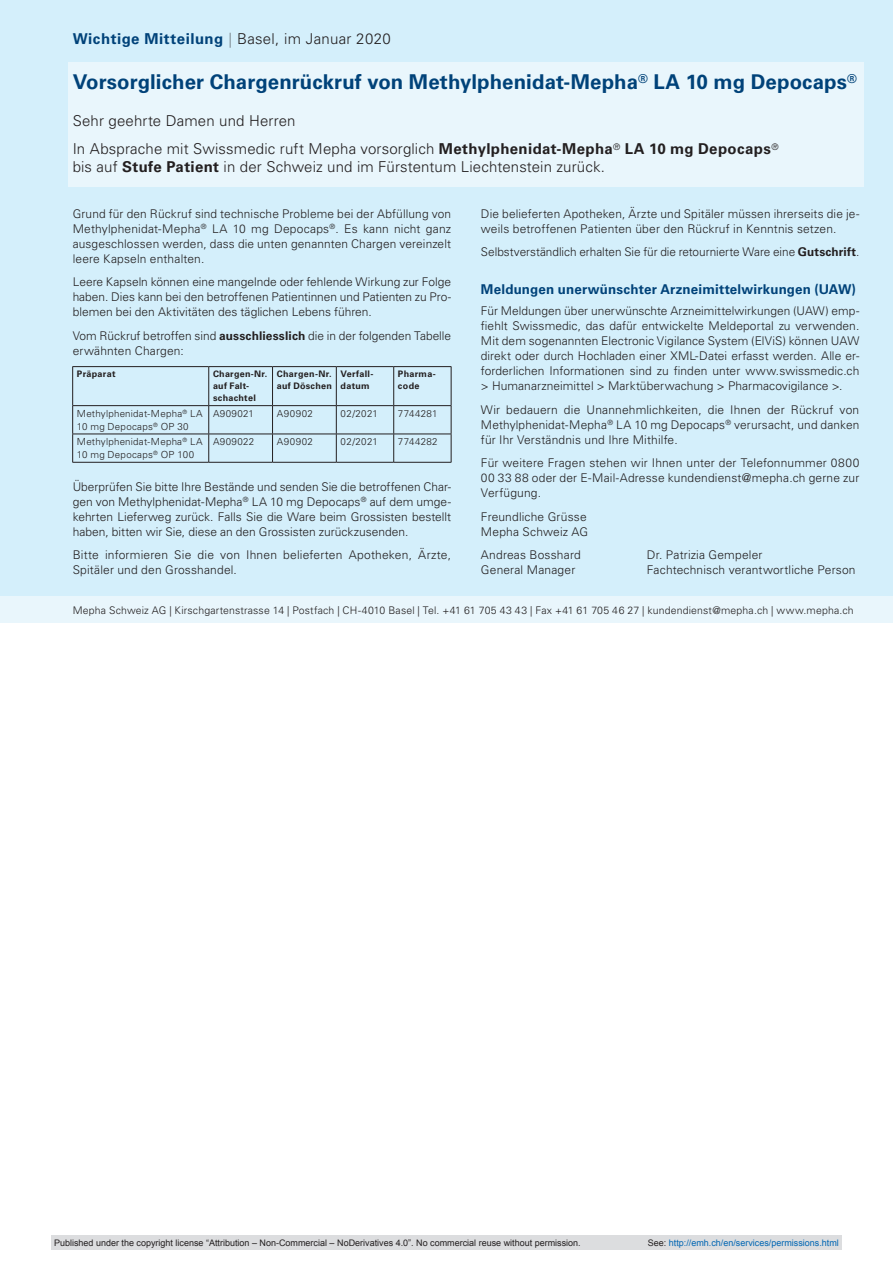
<style>
.page{position:relative;width:893px;height:1263px;background:#fff}
.page>*{position:absolute;margin:0;border:0;box-sizing:border-box;transform-origin:0 0}
.t1{font:700 20.4px "Univers LT Std";letter-spacing:.005em;color:#004279}
.t2{font:300 15px/28.7px "Univers LT Std";letter-spacing:.01em;color:#231f20}
.t3{font:300 15px "Univers LT Std";letter-spacing:.01em;color:#231f20;scale:.5 1}
.t4{font:700 13.5px "Univers LT Std";letter-spacing:.01em;color:#004279}
.t5{font:300 12px/15px "Univers LT Std";letter-spacing:.01em;color:#231f20;text-align:justify}
.t6{font:300 10.5px "Univers LT Std";letter-spacing:.015em;color:#231f20}
.t7{font:300 9.75px/12.8px "Univers LT Std";letter-spacing:.03em;color:#231f20}
.t8{font:9px "Arial";color:#231f20}
.t9{font:700 9px/12px "Univers LT Std";letter-spacing:.035em;color:#231f20}
.t10{font:9px "Arial";color:#0166b3}
.s1{font-weight:700;color:#004279}
.s2{font-weight:700}
.s3{color:#231f20}
</style>
<div class="page">
<div style="left:0;top:0;width:893px;height:623px;background:#d4effb"></div>
<div style="left:0;top:596px;width:893px;height:27px;background:#e9f6fc"></div>
<div style="left:68px;top:62px;width:796px;height:125px;background:#e9f6fc"></div>
<hr style="left:72px;top:366px;width:137px;height:1px;background:#231f20">
<hr style="left:72px;top:367px;width:1px;height:38px;background:#231f20">
<hr style="left:209px;top:366px;width:64px;height:1px;background:#231f20">
<hr style="left:208px;top:367px;width:1px;height:38px;background:#231f20">
<hr style="left:273px;top:366px;width:63px;height:1px;background:#231f20">
<hr style="left:272px;top:367px;width:1px;height:38px;background:#231f20">
<hr style="left:336px;top:366px;width:58px;height:1px;background:#231f20">
<hr style="left:336px;top:367px;width:1px;height:38px;background:#231f20">
<hr style="left:394px;top:366px;width:57px;height:1px;background:#231f20">
<hr style="left:393px;top:367px;width:1px;height:38px;background:#231f20">
<hr style="left:451px;top:367px;width:1px;height:38px;background:#231f20">
<hr style="left:72px;top:405px;width:137px;height:1px;background:#231f20">
<hr style="left:209px;top:405px;width:64px;height:1px;background:#231f20">
<hr style="left:273px;top:405px;width:63px;height:1px;background:#231f20">
<hr style="left:336px;top:405px;width:58px;height:1px;background:#231f20">
<hr style="left:394px;top:405px;width:57px;height:1px;background:#231f20">
<hr style="left:72px;top:434px;width:137px;height:1px;background:#231f20">
<svg style="left:72px;top:406px;width:1px;height:56px"></svg>
<hr style="left:209px;top:434px;width:64px;height:1px;background:#231f20">
<svg style="left:208px;top:406px;width:1px;height:56px"></svg>
<hr style="left:273px;top:434px;width:63px;height:1px;background:#231f20">
<svg style="left:272px;top:406px;width:1px;height:56px"></svg>
<hr style="left:336px;top:434px;width:58px;height:1px;background:#231f20">
<svg style="left:336px;top:406px;width:1px;height:56px"></svg>
<hr style="left:394px;top:434px;width:57px;height:1px;background:#231f20">
<svg style="left:393px;top:406px;width:1px;height:56px"></svg>
<svg style="left:451px;top:406px;width:1px;height:56px"></svg>
<hr style="left:72px;top:462px;width:137px;height:1px;background:#231f20">
<hr style="left:209px;top:462px;width:64px;height:1px;background:#231f20">
<hr style="left:273px;top:462px;width:63px;height:1px;background:#231f20">
<hr style="left:336px;top:462px;width:58px;height:1px;background:#231f20">
<hr style="left:394px;top:462px;width:57px;height:1px;background:#231f20">
<div style="left:51px;top:1235px;width:791px;height:15px;background:#dcdddf"></div>
<p class="t3" style="left:73px;top:30px;width:638px"><span class="s1">Wichtige Mitteilung</span> | Basel, im Januar 2020</p>
<h1 class="t1" style="left:73px;top:70px;width:786px">Vorsorglicher Chargenrückruf von Methylphenidat-Mepha<sup>®</sup> LA 10 mg Depocaps<sup>®</sup></h1>
<p class="t2" style="left:73px;top:106px;width:707px">Sehr geehrte Damen und Herren<br>In Absprache mit Swissmedic ruft Mepha vorsorglich <span class="s2">Methylphenidat-Mepha</span><sup>®</sup> <span class="s2">LA 10 mg Depocaps</span><sup>®</sup></p>
<p class="t2" style="left:73px;top:153px;width:534px">bis auf <span class="s2">Stufe Patient</span> in der Schweiz und im Fürstentum Liechtenstein zurück.</p>
<p class="t5" style="left:73px;top:206px;width:380px">Grund für den Rückruf sind technische Probleme bei der Abfüllung von Methylphenidat-Mepha<sup>®</sup> LA 10 mg Depocaps<sup>®</sup>. Es kann nicht ganz ausgeschlossen werden, dass die unten genannten Chargen vereinzelt leere Kapseln enthalten.</p>
<p class="t5" style="left:73px;top:274px;width:380px">Leere Kapseln können eine mangelnde oder fehlende Wirkung zur Folge haben. Dies kann bei den betroffenen Patientinnen und Patienten zu Pro&shy;blemen bei den Aktivitäten des täglichen Lebens führen.</p>
<p class="t5" style="left:73px;top:328px;width:380px">Vom Rückruf betroffen sind <span class="s2">ausschliesslich</span> die in der folgenden Tabelle erwähnten Chargen:</p>
<p class="t9" style="left:77px;top:368px;width:40px">Präparat</p>
<p class="t9" style="left:213px;top:368px;width:56px">Chargen-Nr. auf Falt&shy;schachtel</p>
<p class="t9" style="left:277px;top:368px;width:57px">Chargen-Nr. auf Döschen</p>
<p class="t9" style="left:341px;top:368px;width:34px">Verfall&shy;datum</p>
<p class="t9" style="left:398px;top:368px;width:39px">Pharma&shy;code</p>
<p class="t7" style="left:77px;top:407px;width:127px">Methylphenidat-Mepha<sup>®</sup> LA<br>10 mg Depocaps<sup>®</sup> OP 30</p>
<p class="t7" style="left:213px;top:407px;width:42px">A909021</p>
<p class="t7" style="left:277px;top:407px;width:38px">A90902</p>
<p class="t7" style="left:341px;top:407px;width:39px">02/2021</p>
<p class="t7" style="left:398px;top:407px;width:41px">7744281</p>
<p class="t7" style="left:77px;top:435px;width:127px">Methylphenidat-Mepha<sup>®</sup> LA<br>10 mg Depocaps<sup>®</sup> OP 100</p>
<p class="t7" style="left:213px;top:435px;width:43px">A909022</p>
<p class="t7" style="left:277px;top:435px;width:38px">A90902</p>
<p class="t7" style="left:341px;top:435px;width:39px">02/2021</p>
<p class="t7" style="left:398px;top:435px;width:41px">7744282</p>
<p class="t5" style="left:73px;top:479px;width:380px">Überprüfen Sie bitte Ihre Bestände und senden Sie die betroffenen Char&shy;gen von Methylphenidat-Mepha<sup>®</sup> LA 10 mg Depocaps<sup>®</sup> auf dem umge&shy;kehrten Lieferweg zurück. Falls Sie die Ware beim Grossisten bestellt haben, bitten wir Sie, diese an den Grossisten zurückzusenden.</p>
<p class="t5" style="left:73px;top:548px;width:380px">Bitte informieren Sie die von Ihnen belieferten Apotheken, Ärzte,<br>Spitäler und den Grosshandel.</p>
<p class="t5" style="left:481px;top:206px;width:380px">Die belieferten Apotheken, Ärzte und Spitäler müssen ihrerseits die je&shy;weils betroffenen Patienten über den Rückruf in Kenntnis setzen.</p>
<p class="t5" style="left:481px;top:244px;width:380px">Selbstverständlich erhalten Sie für die retournierte Ware eine <span class="s2">Gutschrift</span>.</p>
<p class="t4" style="left:481px;top:281px;width:377px">Meldungen unerwünschter Arzneimittelwirkungen (UAW)</p>
<p class="t5" style="left:481px;top:304px;width:380px">Für Meldungen über unerwünschte Arzneimittelwirkungen (UAW) emp&shy;fiehlt Swissmedic, das dafür entwickelte Meldeportal zu verwenden.<br>Mit dem sogenannten Electronic Vigilance System (ElViS) können UAW direkt oder durch Hochladen einer XML-Datei erfasst werden. Alle er&shy;forderlichen Informationen sind zu finden unter www.swissmedic.ch &gt; Humanarzneimittel &gt; Marktüberwachung &gt; Pharmacovigilance &gt;.</p>
<p class="t5" style="left:481px;top:402px;width:380px">Wir bedauern die Unannehmlichkeiten, die Ihnen der Rückruf von Methylphenidat-Mepha<sup>®</sup> LA 10 mg Depocaps<sup>®</sup> verursacht, und danken für Ihr Verständnis und Ihre Mithilfe.</p>
<p class="t5" style="left:481px;top:456px;width:380px">Für weitere Fragen stehen wir Ihnen unter der Telefonnummer 0800<br>00 33 88 oder der E-Mail-Adresse kundendienst@mepha.ch gerne zur Verfügung.</p>
<p class="t5" style="left:481px;top:509px;width:109px">Freundliche Grüsse<br>Mepha Schweiz AG</p>
<p class="t5" style="left:481px;top:548px;width:101px">Andreas Bosshard</p>
<p class="t5" style="left:647px;top:548px;width:117px">Dr. Patrizia Gempeler</p>
<p class="t5" style="left:481px;top:563px;width:96px">General Manager</p>
<p class="t5" style="left:647px;top:563px;width:210px">Fachtechnisch verantwortliche Person</p>
<p class="t6" style="left:73px;top:604px;width:782px">Mepha Schweiz AG | Kirschgartenstrasse 14 | Postfach | CH-4010 Basel | Tel. +41 61 705 43 43 | Fax +41 61 705 46 27 | kundendienst@mepha.ch | www.mepha.ch</p>
<p class="t8" style="left:54px;top:1237px;width:528px">Published under the copyright license “Attribution – Non-Commercial – NoDerivatives 4.0”. No commercial reuse without permission.</p>
<p class="t10" style="left:648px;top:1237px;width:193px"><span class="s3">See:</span> http://emh.ch/en/services/permissions.html</p>
</div>
